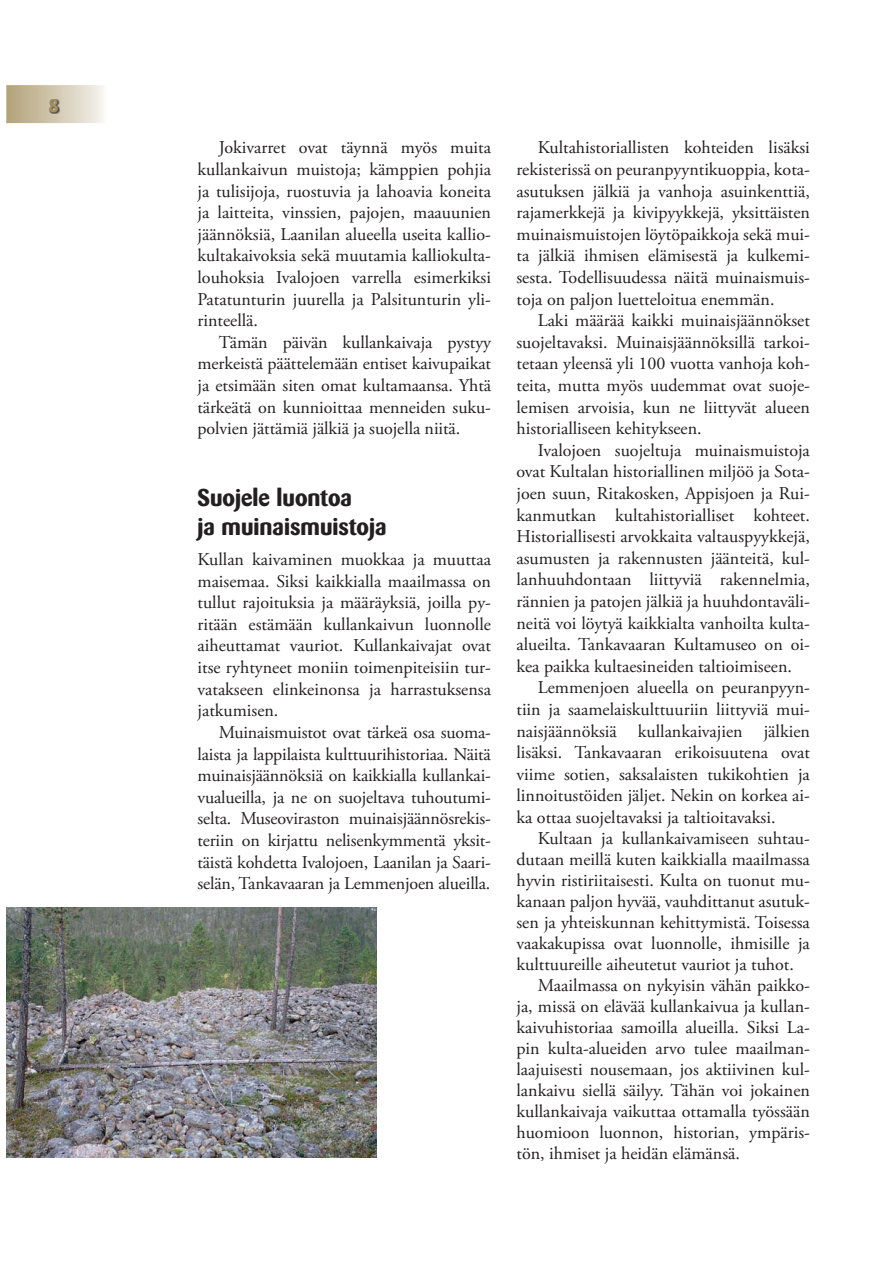
<style>
.page{position:relative;width:893px;height:1263px;background:#fff}
.page>*{position:absolute;margin:0;border:0;box-sizing:border-box;transform-origin:0 0}
.t1{font:700 24px/28.8px "Barmeno";color:#231f20}
.t2{font:18px/21.6px "Adobe Garamond Pro";color:#231f20;text-align:justify}
.t3{font:700 18px "Barmeno";color:#a39161}
</style>
<div class="page">
<svg style="left:6px;top:85px;width:98px;height:38px;background:#d3c9b2"></svg>
<img style="left:50px;top:99px;width:9px;height:14px">
<img style="left:6px;top:908px;width:370px;height:250px">
<p class="t3" style="left:49px;top:98px;width:11px">8</p>
<p class="t2" style="left:198px;top:139px;width:295px;text-indent:21px">Jokivarret ovat täynnä myös muita kullankaivun muistoja; kämppien pohjia ja tulisijoja, ruostuvia ja lahoavia koneita ja laitteita, vinssien, pajojen, maauunien jäännöksiä, Laanilan alueella useita kallio&shy;kultakaivoksia sekä muutamia kalliokulta&shy;louhoksia Ivalojoen varrella esimerkiksi Pata tunturin juurella ja Palsitunturin yli&shy;rinteellä.</p>
<p class="t2" style="left:198px;top:333px;width:295px;text-indent:21px">Tämän päivän kullankaivaja pystyy mer keistä päättelemään entiset kaivupaikat ja etsimään siten omat kultamaansa. Yhtä tärkeätä on kunnioittaa menneiden suku&shy;polvien jättämiä jälkiä ja suojella niitä.</p>
<h1 class="t1" style="left:197px;top:486px;width:190px">Suojele luontoa<br>ja muinaismuistoja</h1>
<p class="t2" style="left:197px;top:550px;width:295px">Kullan kaivaminen muokkaa ja muuttaa maisemaa. Siksi kaikkialla maailmassa on tullut rajoituksia ja määräyksiä, joilla py&shy;ritään estämään kullankaivun luonnolle aiheuttamat vauriot. Kullankaivajat ovat itse ryhtyneet moniin toimenpiteisiin tur&shy;vatakseen elinkeinonsa ja harrastuksensa jatkumisen.</p>
<p class="t2" style="left:197px;top:723px;width:295px;text-indent:21px">Muinaismuistot ovat tärkeä osa suoma&shy;laista ja lappilaista kulttuurihistoriaa. Näitä muinaisjäännöksiä on kaikkialla kullankai&shy;vualueilla, ja ne on suojeltava tuhoutumi&shy;selta. Museoviraston muinaisjäännös rekis&shy;teriin on kirjattu nelisenkymmentä yksit&shy;täistä kohdetta Ivalojoen, Laanilan ja Saari&shy;selän, Tankavaaran ja Lemmenjoen alueil la.</p>
<p class="t2" style="left:516px;top:139px;width:295px;text-indent:21px">Kultahistoriallisten kohteiden lisäksi re kisterissä on peuranpyyntikuoppia, kota&shy;asutuksen jälkiä ja vanhoja asuinkenttiä, rajamerkkejä ja kivipyykkejä, yksittäisten muinaismuistojen löytöpaikkoja sekä mui&shy;ta jälkiä ihmisen elämisestä ja kulke mi&shy;sesta. Todellisuudessa näitä muinaismuis&shy;toja on paljon luetteloitua enemmän.</p>
<p class="t2" style="left:516px;top:311px;width:295px;text-indent:21px">Laki määrää kaikki muinaisjäännökset suojeltavaksi. Muinaisjäännöksillä tarkoi&shy;te taan yleensä yli 100 vuotta vanhoja koh&shy;teita, mutta myös uudemmat ovat suoje&shy;lemisen arvoisia, kun ne liittyvät alueen historialliseen kehitykseen.</p>
<p class="t2" style="left:538px;top:441px;width:274px">Ivalojoen suojeltuja muinaismuistoja</p>
<p class="t2" style="left:516px;top:463px;width:295px">ovat Kultalan historiallinen miljöö ja Sota-</p>
<p class="t2" style="left:516px;top:484px;width:295px">joen suun, Ritakosken, Appisjoen ja Rui-</p>
<p class="t2" style="left:516px;top:506px;width:295px">kan mutkan kultahistorialliset kohteet.</p>
<p class="t2" style="left:516px;top:527px;width:295px">Historiallisesti arvokkaita valtauspyykkejä,</p>
<p class="t2" style="left:516px;top:549px;width:295px">asumusten ja rakennusten jäänteitä, kul-</p>
<p class="t2" style="left:516px;top:571px;width:295px">lan huuhdontaan liittyviä rakennelmia,</p>
<p class="t2" style="left:516px;top:592px;width:295px">rän nien ja patojen jälkiä ja huuhdontaväli-</p>
<p class="t2" style="left:516px;top:614px;width:295px">neitä voi löytyä kaikkialta vanhoilta kulta-</p>
<p class="t2" style="left:516px;top:635px;width:295px">alueilta. Tankavaaran Kultamuseo on oi-</p>
<p class="t2" style="left:516px;top:657px;width:277px">kea paikka kultaesineiden taltioimiseen.</p>
<p class="t2" style="left:538px;top:679px;width:274px">Lemmenjoen alueella on peuranpyyn-</p>
<p class="t2" style="left:516px;top:700px;width:295px">tiin ja saamelaiskulttuuriin liittyviä mui-</p>
<p class="t2" style="left:516px;top:722px;width:295px">naisjäännöksiä kullankaivajien jälkien</p>
<p class="t2" style="left:516px;top:743px;width:295px">lisäk si. Tankavaaran erikoisuutena ovat</p>
<p class="t2" style="left:516px;top:765px;width:295px">vii me sotien, saksalaisten tukikohtien ja</p>
<p class="t2" style="left:516px;top:787px;width:295px">linnoitustöiden jäljet. Nekin on korkea ai-</p>
<p class="t2" style="left:516px;top:808px;width:261px">ka ottaa suojeltavaksi ja taltioitavaksi.</p>
<p class="t2" style="left:538px;top:829px;width:274px">Kultaan ja kullankaivamiseen suhtau-</p>
<p class="t2" style="left:516px;top:850px;width:295px">dutaan meillä kuten kaikkialla maailmassa</p>
<p class="t2" style="left:516px;top:871px;width:295px">hyvin ristiriitaisesti. Kulta on tuonut mu-</p>
<p class="t2" style="left:516px;top:892px;width:295px">kanaan paljon hyvää, vauhdittanut asutuk-</p>
<p class="t2" style="left:516px;top:913px;width:295px">sen ja yhteiskunnan kehittymistä. Toisessa</p>
<p class="t2" style="left:516px;top:934px;width:295px">vaakakupissa ovat luonnolle, ihmisille ja</p>
<p class="t2" style="left:516px;top:955px;width:279px">kulttuureille aiheutetut vauriot ja tuhot.</p>
<p class="t2" style="left:538px;top:976px;width:274px">Maailmassa on nykyisin vähän paikko-</p>
<p class="t2" style="left:516px;top:997px;width:295px">ja, missä on elävää kullankaivua ja kullan-</p>
<p class="t2" style="left:516px;top:1018px;width:295px">kaivuhistoriaa samoilla alueilla. Siksi La-</p>
<p class="t2" style="left:516px;top:1039px;width:295px">pin kulta-alueiden arvo tulee maailman-</p>
<p class="t2" style="left:516px;top:1060px;width:295px">laajuisesti nousemaan, jos aktiivinen kul-</p>
<p class="t2" style="left:516px;top:1081px;width:295px">lankaivu siellä säilyy. Tähän voi jokainen</p>
<p class="t2" style="left:516px;top:1102px;width:295px">kullankaivaja vaikuttaa ottamalla työssään</p>
<p class="t2" style="left:516px;top:1123px;width:295px">huomioon luonnon, historian, ympäris-</p>
<p class="t2" style="left:516px;top:1144px;width:225px">tön, ihmiset ja heidän elämänsä.</p>
</div>
